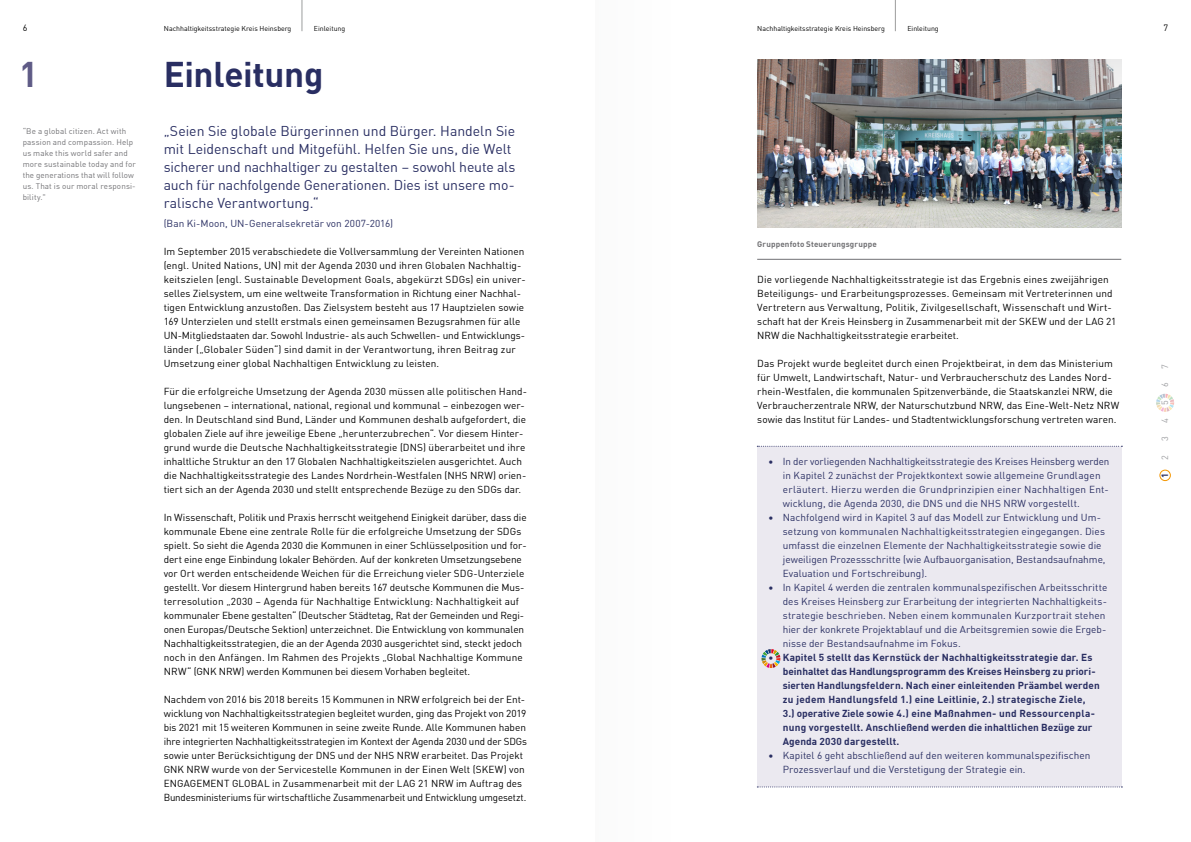
<style>
.page{position:relative;width:1191px;height:842px;background:#fff}
.page>*{position:absolute;margin:0;border:0;box-sizing:border-box;transform-origin:0 0}
.t1{font:700 35px "DIN Offc";letter-spacing:-.01em;color:#292e62}
.t2{font:700 35px "DIN Offc";color:#5f5b86}
.t3{font:14px/18px "DIN Offc";letter-spacing:-.005em;color:#292e62}
.t4{font:10px/14px "DIN Offc";letter-spacing:.005em;color:#000}
.t5{font:10px/14px "DIN Offc";letter-spacing:.005em;color:#292e62}
.t6{font:700 10px/14px "DIN Offc";letter-spacing:.01em;color:#292e62}
.t7{font:9px "DIN Offc";color:#9e9fa2}
.t8{font:9px "DIN Offc";color:#000}
.t9{font:700 9px "DIN Offc";color:#292e62}
.t10{font:8px/11px "DIN Offc";letter-spacing:.015em;color:#717174}
.t11{font:700 8px "DIN Offc";letter-spacing:.02em;color:#717174}
.t12{font:7px "DIN Offc";color:#000}
.s1{font-weight:700}
</style>
<div class="page">
<div style="left:757px;top:446px;width:364px;height:341px;background:#ebe9f0"></div>
<svg style="left:757px;top:786px;width:365px;height:1px"></svg>
<svg style="left:757px;top:446px;width:365px;height:1px"></svg>
<svg style="left:761px;top:649px;width:19px;height:19px"></svg>
<div style="left:1159px;top:470px;width:11px;height:11px;border:1px solid #f49600;border-radius:50%"></div>
<svg style="left:1156px;top:394px;width:18px;height:18px"></svg>
<img style="left:757px;top:141px;width:364px;height:86px">
<hr style="left:757px;top:259px;width:364px;height:1px;background:#717174">
<hr style="left:895px;top:0;width:1px;height:31px;background:#9c9d9d">
<hr style="left:302px;top:0;width:1px;height:31px;background:#9c9d9d">
<img style="left:757px;top:59px;width:364px;height:82px">
<p class="t8" style="left:23px;top:22px;width:6px">6</p>
<p class="t12" style="left:164px;top:24px;width:129px">Nachhaltigkeitsstrategie Kreis Heinsberg</p>
<p class="t12" style="left:314px;top:24px;width:33px">Einleitung</p>
<p class="t12" style="left:757px;top:24px;width:129px">Nachhaltigkeitsstrategie Kreis Heinsberg</p>
<p class="t12" style="left:907px;top:24px;width:33px">Einleitung</p>
<p class="t8" style="left:1163px;top:22px;width:6px">7</p>
<h1 class="t2" style="left:19px;top:51px;width:21px">1</h1>
<h1 class="t1" style="left:164px;top:51px;width:161px">Einleitung</h1>
<p class="t3" style="left:164px;top:122px;width:353px">„Seien Sie globale Bürgerinnen und Bürger. Handeln Sie mit Leidenschaft und Mitgefühl. Helfen Sie uns, die Welt sicherer und nachhaltiger zu gestalten – sowohl heute als auch für nachfolgende Generationen. Dies ist unsere mo&shy;ralische Verantwortung.“</p>
<p class="t5" style="left:164px;top:217px;width:231px">(Ban Ki-Moon, UN-Generalsekretär von 2007-2016)</p>
<p class="t4" style="left:164px;top:245px;width:364px">Im September 2015 verabschiedete die Vollversammlung der Vereinten Nationen (engl. United Nations, UN) mit der Agenda 2030 und ihren Globalen Nachhaltig&shy;keitszielen (engl. Sustainable Development Goals, abgekürzt SDGs) ein univer&shy;selles Zielsystem, um eine weltweite Transformation in Richtung einer Nachhal&shy;tigen Entwicklung anzustoßen. Das Zielsystem besteht aus 17 Hauptzielen sowie 169 Unterzielen und stellt erstmals einen gemeinsamen Bezugsrahmen für alle UN-Mitgliedstaaten dar. Sowohl Industrie- als auch Schwellen- und Entwicklungs&shy;länder („Globaler Süden“) sind damit in der Verantwortung, ihren Beitrag zur Umsetzung einer global Nachhaltigen Entwicklung zu leisten.</p>
<p class="t4" style="left:164px;top:385px;width:365px">Für die erfolgreiche Umsetzung der Agenda 2030 müssen alle politischen Hand&shy;lungsebenen – international, national, regional und kommunal – einbezogen wer&shy;den. In Deutschland sind Bund, Länder und Kommunen deshalb aufgefordert, die globalen Ziele auf ihre jeweilige Ebene „herunterzubrechen“. Vor diesem Hinter&shy;grund wurde die Deutsche Nachhaltigkeitsstrategie (DNS) überarbeitet und ihre inhaltliche Struktur an den 17 Globalen Nachhaltigkeitszielen ausgerichtet. Auch die Nachhaltigkeitsstrategie des Landes Nordrhein-Westfalen (NHS NRW) orien&shy;tiert sich an der Agenda 2030 und stellt entsprechende Bezüge zu den SDGs dar.</p>
<p class="t4" style="left:164px;top:511px;width:364px">In Wissenschaft, Politik und Praxis herrscht weitgehend Einigkeit darüber, dass die kommunale Ebene eine zentrale Rolle für die erfolgreiche Umsetzung der SDGs spielt. So sieht die Agenda 2030 die Kommunen in einer Schlüsselposition und for&shy;dert eine enge Einbindung lokaler Behörden. Auf der konkreten Umsetzungsebene vor Ort werden entscheidende Weichen für die Erreichung vieler SDG-Unterziele gestellt. Vor diesem Hintergrund haben bereits 167 deutsche Kommunen die Mus&shy;terresolution „2030 – Agenda für Nachhaltige Entwicklung: Nachhaltigkeit auf kommunaler Ebene gestalten“ (Deutscher Städtetag, Rat der Gemeinden und Regi&shy;onen Europas/Deutsche Sektion) unterzeichnet. Die Entwicklung von kommunalen Nachhaltigkeitsstrategien, die an der Agenda 2030 ausgerichtet sind, steckt jedoch noch in den Anfängen. Im Rahmen des Projekts „Global Nachhaltige Kommune NRW“ (GNK NRW) werden Kommunen bei diesem Vorhaben begleitet.</p>
<p class="t4" style="left:164px;top:693px;width:365px">Nachdem von 2016 bis 2018 bereits 15 Kommunen in NRW erfolgreich bei der Ent&shy;wicklung von Nachhaltigkeitsstrategien begleitet wurden, ging das Projekt von 2019 bis 2021 mit 15 weiteren Kommunen in seine zweite Runde. Alle Kommunen haben ihre integrierten Nachhaltigkeitsstrategien im Kontext der Agenda 2030 und der SDGs sowie unter Berücksichtigung der DNS und der NHS NRW erarbeitet. Das Projekt GNK NRW wurde von der Servicestelle Kommunen in der Einen Welt (SKEW) von ENGAGEMENT GLOBAL in Zusammenarbeit mit der LAG 21 NRW im Auftrag des Bundesministeriums für wirtschaftliche Zusammenarbeit und Entwicklung umgesetzt.</p>
<p class="t10" style="left:23px;top:126px;width:115px">“Be a global citizen. Act with passion and compassion. Help us make this world safer and more sustainable today and for the generations that will follow us. That is our moral responsi&shy;bility."</p>
<p class="t11" style="left:757px;top:239px;width:121px">Gruppenfoto Steuerungsgruppe</p>
<p class="t4" style="left:757px;top:273px;width:360px">Die vorliegende Nachhaltigkeitsstrategie ist das Ergebnis eines zweijährigen Beteiligungs- und Erarbeitungsprozesses. Gemeinsam mit Vertreterinnen und Vertretern aus Verwaltung, Politik, Zivilgesellschaft, Wissenschaft und Wirt&shy;schaft hat der Kreis Heinsberg in Zusammenarbeit mit der SKEW und der LAG 21<br>NRW die Nachhaltigkeitsstrategie erarbeitet.</p>
<p class="t4" style="left:757px;top:357px;width:363px">Das Projekt wurde begleitet durch einen Projektbeirat, in dem das Ministerium für Umwelt, Landwirtschaft, Natur- und Verbraucherschutz des Landes Nord&shy;rhein-Westfalen, die kommunalen Spitzenverbände, die Staatskanzlei NRW, die Verbraucherzentrale NRW, der Naturschutzbund NRW, das Eine-Welt-Netz NRW sowie das Institut für Landes- und Stadtentwicklungsforschung vertreten waren.</p>
<p class="t5" style="left:783px;top:455px;width:328px;text-indent:-14px"><span class="s1">•</span> In der vorliegenden Nachhaltigkeitsstrategie des Kreises Heinsberg werden in Kapitel 2 zunächst der Projektkontext sowie allgemeine Grundlagen erläutert. Hierzu werden die Grundprinzipien einer Nachhaltigen Ent&shy;wicklung, die Agenda 2030, die DNS und die NHS NRW vorgestellt.</p>
<p class="t5" style="left:783px;top:511px;width:324px;text-indent:-14px"><span class="s1">•</span> Nachfolgend wird in Kapitel 3 auf das Modell zur Entwicklung und Um&shy;setzung von kommunalen Nachhaltigkeitsstrategien eingegangen. Dies umfasst die einzelnen Elemente der Nachhaltigkeitsstrategie sowie die jeweiligen Prozessschritte (wie Aufbauorganisation, Bestandsaufnahme, Evaluation und Fortschreibung).</p>
<p class="t5" style="left:783px;top:581px;width:326px;text-indent:-14px"><span class="s1">•</span> In Kapitel 4 werden die zentralen kommunalspezifischen Arbeitsschritte des Kreises Heinsberg zur Erarbeitung der integrierten Nachhaltigkeits&shy;strategie beschrieben. Neben einem kommunalen Kurzportrait stehen hier der konkrete Projektablauf und die Arbeitsgremien sowie die Ergeb&shy;nisse der Bestandsaufnahme im Fokus.</p>
<p class="t6" style="left:783px;top:651px;width:318px;text-indent:-14px">• Kapitel 5 stellt das Kernstück der Nachhaltigkeitsstrategie dar. Es beinhaltet das Handlungsprogramm des Kreises Heinsberg zu priori&shy;sierten Handlungsfeldern. Nach einer einleitenden Präambel werden zu jedem Handlungsfeld 1.) eine Leitlinie, 2.) strategische Ziele, 3.) operative Ziele sowie 4.) eine Maßnahmen- und Ressourcenpla&shy;nung vorgestellt. Anschließend werden die inhaltlichen Bezüge zur Agenda 2030 dargestellt.</p>
<p class="t5" style="left:783px;top:749px;width:309px;text-indent:-14px"><span class="s1">•</span> Kapitel 6 geht abschließend auf den weiteren kommunalspezifischen<br>Prozessverlauf und die Verstetigung der Strategie ein.</p>
<p class="t7" style="left:1159px;top:369px;width:6px;rotate:-90deg">7</p>
<p class="t7" style="left:1159px;top:387px;width:6px;rotate:-90deg">6</p>
<p class="t7" style="left:1159px;top:405px;width:6px;rotate:-90deg">5</p>
<p class="t7" style="left:1159px;top:423px;width:6px;rotate:-90deg">4</p>
<p class="t7" style="left:1159px;top:441px;width:6px;rotate:-90deg">3</p>
<p class="t7" style="left:1159px;top:459px;width:6px;rotate:-90deg">2</p>
<p class="t9" style="left:1159px;top:478px;width:6px;rotate:-90deg">1</p>
</div>
